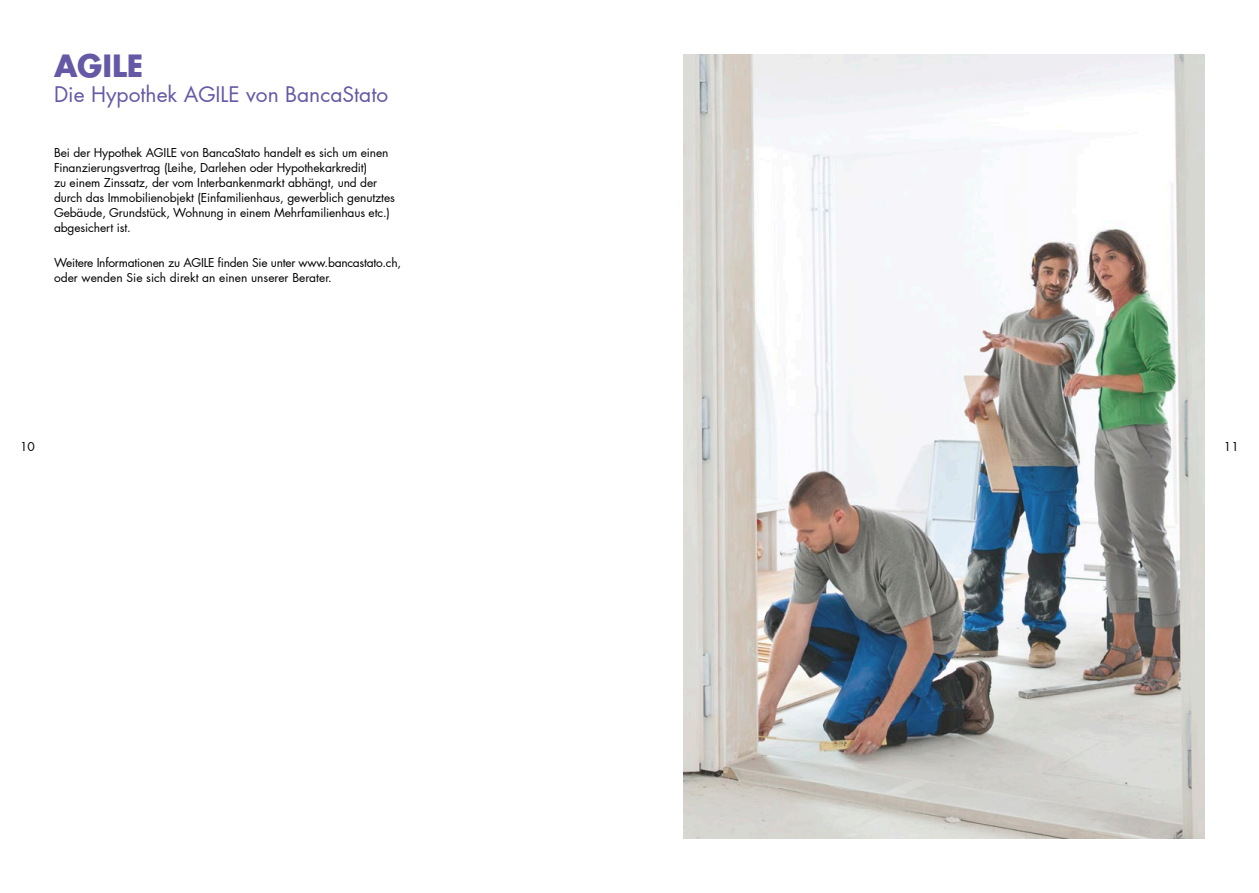
<style>
.page{position:relative;width:1259px;height:893px;background:#fff}
.page>*{position:absolute;margin:0;border:0;box-sizing:border-box;transform-origin:0 0}
.H1_new{font:700 30px "Futura LT Pro";color:#6559a6}
.t1{font:21px "Futura LT Pro";color:#6559a6}
.t2{font:12px/15px "Futura LT Pro";letter-spacing:-.01em;color:#000}
</style>
<div class="page">
<img style="left:683px;top:54px;width:522px;height:785px">
<p class="H1_new" style="left:54px;top:42px;width:91px">AGILE</p>
<p class="t1" style="left:54px;top:80px;width:336px">Die Hypothek AGILE von BancaStato</p>
<p class="t2" style="left:54px;top:145px;width:342px">Bei der Hypothek AGILE von BancaStato handelt es sich um einen Finanzierungsvertrag (Leihe, Darlehen oder Hypothekarkredit)<br>zu einem Zinssatz, der vom Interbankenmarkt abhängt, und der durch das Immobilienobjekt (Einfamilienhaus, gewerblich genutztes Gebäude, Grundstück, Wohnung in einem Mehrfamilienhaus etc.) abgesichert ist.</p>
<p class="t2" style="left:54px;top:255px;width:349px">Weitere Informationen zu AGILE finden Sie unter www.bancastato.ch, oder wenden Sie sich direkt an einen unserer Berater.</p>
<p class="t2" style="left:20px;top:439px;width:16px">10</p>
<p class="t2" style="left:1224px;top:439px;width:16px">11</p>
</div>
